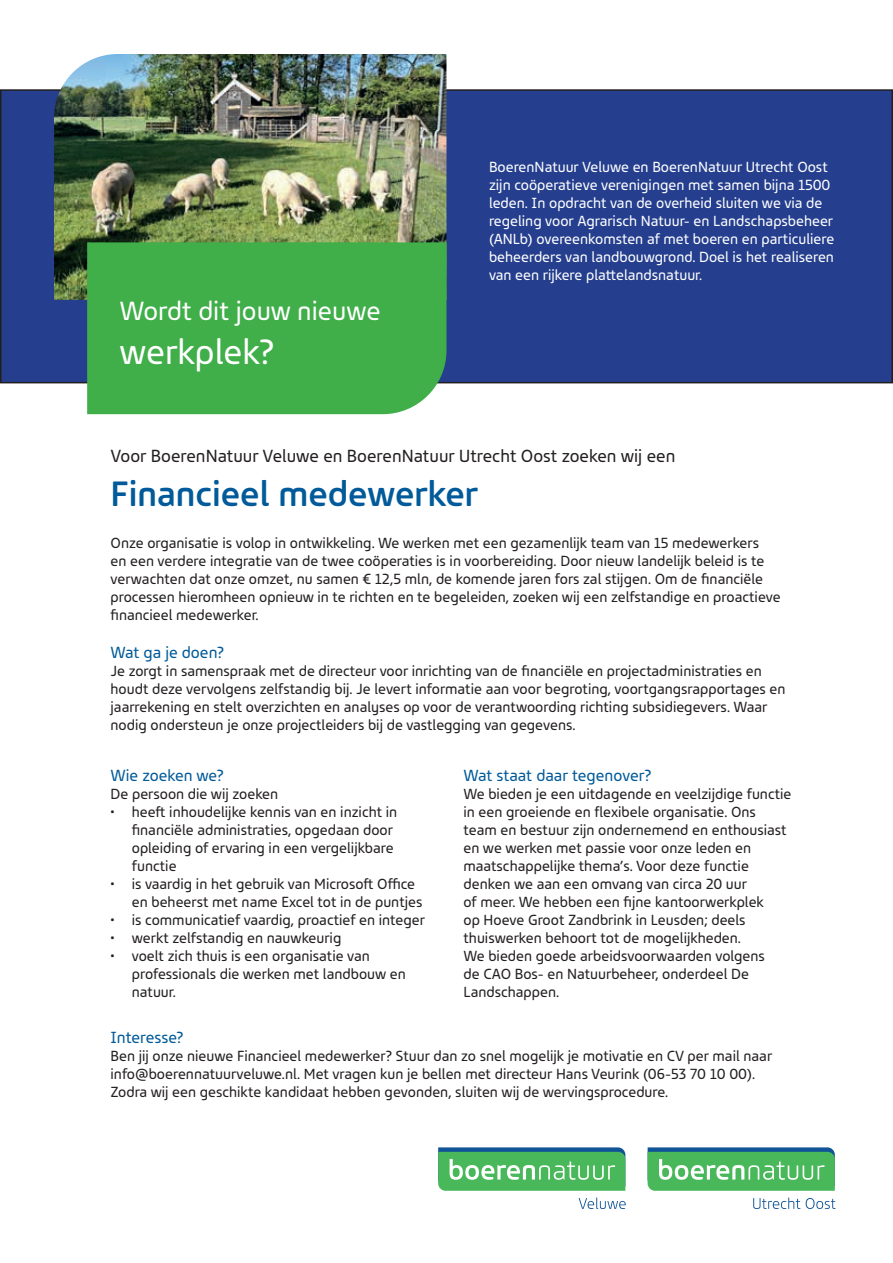
<style>
.page{position:relative;width:893px;height:1263px;background:#fff}
.page>*{position:absolute;margin:0;border:0;box-sizing:border-box;transform-origin:0 0}
.t1{font:500 36px "Bjorn";color:#015a99}
.t2{font:36px "Bjorn";color:#fff}
.t3{font:27px "Bjorn";color:#fff}
.t4{font:18px "Bjorn";color:#231f20}
.t5{font:16.5px "Bjorn";color:#015a99}
.t6{font:15px/18px "Bjorn";color:#231f20}
.t7{font:15px/18px "Bjorn";color:#fff}
</style>
<div class="page">
<div style="left:1px;top:90px;width:891px;height:293px;background:#253f8e"></div>
<img style="left:54px;top:54px;width:392px;height:246px">
<div style="left:87px;top:242px;width:359px;height:172px;background:#40ae49"></div>
<svg style="left:753px;top:1197px;width:47px;height:12px"></svg>
<svg style="left:806px;top:1198px;width:30px;height:11px"></svg>
<svg style="left:648px;top:1147px;width:187px;height:44px;background:#5bb775"></svg>
<svg style="left:579px;top:1197px;width:47px;height:12px"></svg>
<svg style="left:438px;top:1147px;width:187px;height:44px;background:#5bb775"></svg>
<h2 class="t3" style="left:119px;top:289px;width:263px">Wordt dit jouw nieuwe</h2>
<h1 class="t2" style="left:119px;top:322px;width:156px">werkplek?</h1>
<p class="t7" style="left:489px;top:156px;width:347px">BoerenNatuur Veluwe en BoerenNatuur Utrecht Oost zijn coöperatieve verenigingen met samen bijna 1500 leden. In opdracht van de overheid sluiten we via de regeling voor Agrarisch Natuur- en Landschapsbeheer (ANLb) overeenkomsten af met boeren en particuliere beheerders van landbouwgrond. Doel is het realiseren van een rijkere plattelandsnatuur.</p>
<p class="t4" style="left:111px;top:442px;width:566px">Voor BoerenNatuur Veluwe en BoerenNatuur Utrecht Oost zoeken wij een</p>
<h1 class="t1" style="left:111px;top:463px;width:369px">Financieel medewerker</h1>
<p class="t6" style="left:111px;top:532px;width:672px">Onze organisatie is volop in ontwikkeling. We werken met een gezamenlijk team van 15 medewerkers<br>en een verdere integratie van de twee coöperaties is in voorbereiding. Door nieuw landelijk beleid is te verwachten dat onze omzet, nu samen € 12,5 mln, de komende jaren fors zal stijgen. Om de financiële processen hieromheen opnieuw in te richten en te begeleiden, zoeken wij een zelfstandige en proactieve financieel medewerker.</p>
<p class="t5" style="left:111px;top:639px;width:115px">Wat ga je doen?</p>
<p class="t6" style="left:111px;top:660px;width:677px">Je zorgt in samenspraak met de directeur voor inrichting van de financiële en projectadministraties en houdt deze vervolgens zelfstandig bij. Je levert informatie aan voor begroting, voortgangsrapportages en jaarrekening en stelt overzichten en analyses op voor de verantwoording richting subsidiegevers. Waar nodig ondersteun je onze projectleiders bij de vastlegging van gegevens.</p>
<p class="t5" style="left:111px;top:762px;width:115px">Wie zoeken we?</p>
<p class="t6" style="left:111px;top:783px;width:169px">De persoon die wij zoeken</p>
<p class="t6" style="left:132px;top:801px;width:267px;text-indent:-21px">• heeft inhoudelijke kennis van en inzicht in financiële administraties, opgedaan door opleiding of ervaring in een vergelijkbare functie</p>
<p class="t6" style="left:132px;top:873px;width:292px;text-indent:-21px">• is vaardig in het gebruik van Microsoft Office en beheerst met name Excel tot in de puntjes</p>
<p class="t6" style="left:111px;top:909px;width:316px">• is communicatief vaardig, proactief en integer</p>
<p class="t6" style="left:111px;top:927px;width:232px">• werkt zelfstandig en nauwkeurig</p>
<p class="t6" style="left:132px;top:945px;width:276px;text-indent:-21px">• voelt zich thuis is een organisatie van professionals die werken met landbouw en natuur.</p>
<p class="t5" style="left:463px;top:762px;width:189px">Wat staat daar tegenover?</p>
<p class="t6" style="left:463px;top:783px;width:330px">We bieden je een uitdagende en veelzijdige functie in een groeiende en flexibele organisatie. Ons team en bestuur zijn ondernemend en enthousiast en we werken met passie voor onze leden en maatschappelijke thema’s. Voor deze functie denken we aan een omvang van circa 20 uur<br>of meer. We hebben een fijne kantoorwerkplek<br>op Hoeve Groot Zandbrink in Leusden; deels thuiswerken behoort tot de mogelijkheden.<br>We bieden goede arbeidsvoorwaarden volgens<br>de CAO Bos- en Natuurbeheer, onderdeel De Landschappen.</p>
<p class="t5" style="left:111px;top:1024px;width:74px">Interesse?</p>
<p class="t6" style="left:111px;top:1046px;width:663px">Ben jij onze nieuwe Financieel medewerker? Stuur dan zo snel mogelijk je motivatie en CV per mail naar info@boerennatuurveluwe.nl. Met vragen kun je bellen met directeur Hans Veurink (06-53 70 10 00).<br>Zodra wij een geschikte kandidaat hebben gevonden, sluiten wij de wervingsprocedure.</p>
</div>
